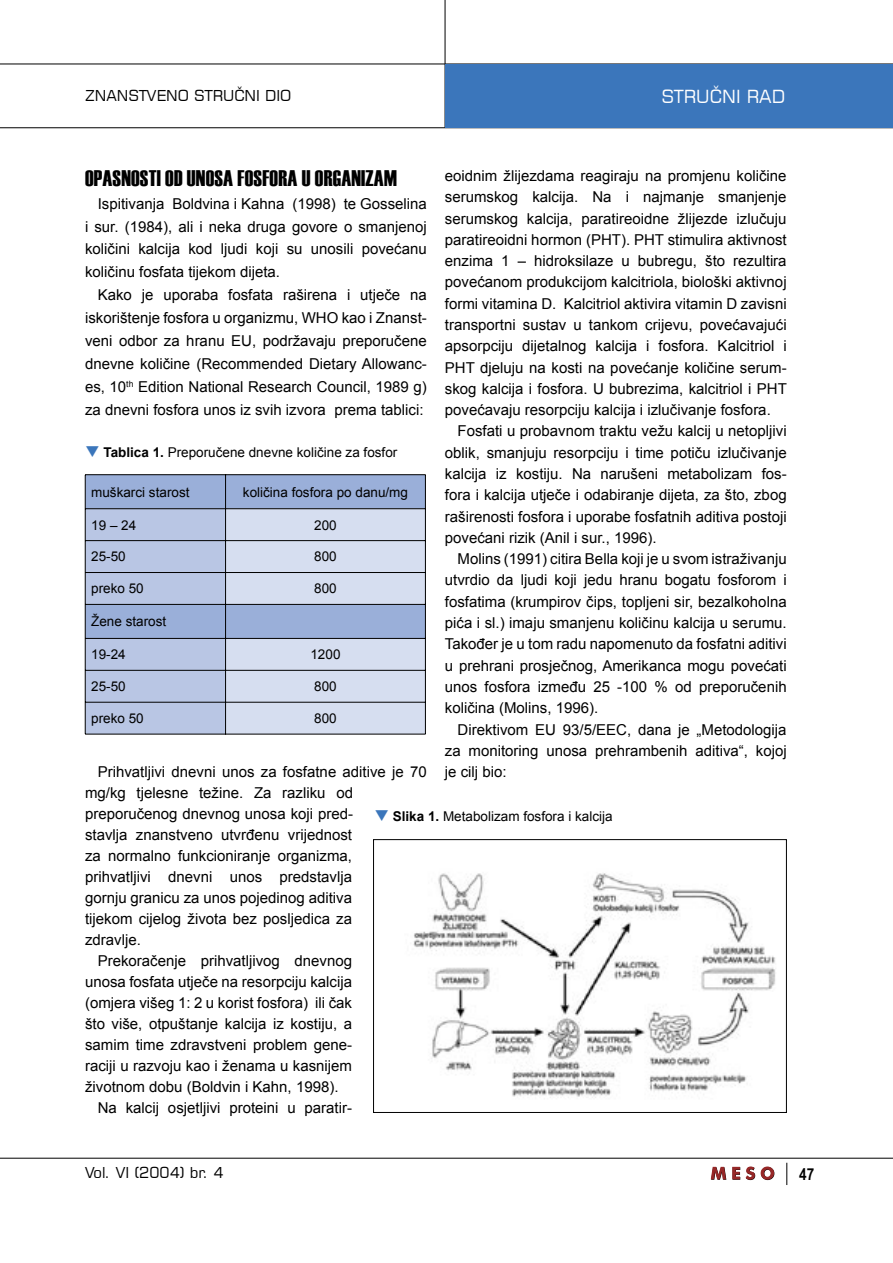
<style>
.page{position:relative;width:893px;height:1263px;background:#fff}
.page>*{position:absolute;margin:0;border:0;box-sizing:border-box;transform-origin:0 0}
.naslov_u_tekstu{font:22.5px "Haettenschweiler";letter-spacing:.01em;color:#000}
.naslov_rubrike{font:18px "Square 721 BT";color:#fff}
.t1{font:700 16.5px "Arial Narrow";color:#000}
.tekst{font:15px/21.3px "Arial";color:#000;text-align:justify}
.t2{font:15px "Square 721 BT";color:#000}
.t3{font:13.5px "Arial";color:#000}
.s1{color:#3b76bb}
.s2{font-weight:700}
</style>
<div class="page">
<hr style="left:0;top:1158px;width:893px;height:1px;background:#000">
<hr style="left:0;top:64px;width:893px;height:1px;background:#000">
<hr style="left:0;top:127px;width:893px;height:1px;background:#000">
<hr style="left:445px;top:0;width:1px;height:128px;background:#000">
<svg style="left:711px;top:1167px;width:15px;height:13px"></svg>
<svg style="left:732px;top:1167px;width:8px;height:13px"></svg>
<svg style="left:746px;top:1166px;width:9px;height:14px"></svg>
<svg style="left:761px;top:1166px;width:13px;height:14px"></svg>
<svg style="left:786px;top:1163px;width:1px;height:22px"></svg>
<div style="left:445px;top:64px;width:448px;height:64px;background:#3b76bb"></div>
<div style="left:86px;top:475px;width:339px;height:33px;background:#9aafd9"></div>
<hr style="left:85px;top:474px;width:140px;height:1px;background:#000">
<hr style="left:85px;top:475px;width:1px;height:33px;background:#000">
<hr style="left:226px;top:474px;width:200px;height:1px;background:#000">
<hr style="left:225px;top:474px;width:1px;height:34px;background:#000">
<hr style="left:425px;top:475px;width:1px;height:33px;background:#000">
<svg style="left:85px;top:508px;width:341px;height:227px;background:#bac6de"></svg>
<hr style="left:425px;top:702px;width:1px;height:32px;background:#000">
<hr style="left:85px;top:734px;width:140px;height:1px;background:#000">
<hr style="left:226px;top:734px;width:200px;height:1px;background:#000">
<img style="left:413px;top:873px;width:363px;height:225px">
<div style="left:373px;top:839px;width:414px;height:274px;border:1px solid #000"></div>
<p class="t2" style="left:85px;top:87px;width:208px">ZNANSTVENO STRUČNI DIO</p>
<p class="naslov_rubrike" style="left:661px;top:85px;width:125px">STRUČNI RAD</p>
<p class="naslov_u_tekstu" style="left:85px;top:163px;width:313px">OPASNOSTI OD UNOSA FOSFORA U ORGANIZAM</p>
<p class="tekst" style="left:85px;top:192px;width:343px;line-height:22.8px;text-indent:13px">Ispitivanja Boldvina i Kahna (1998) te Gosselina i sur. (1984), ali i neka druga govore o smanjenoj količini kalcija kod ljudi koji su unosili povećanu količinu fosfata tijekom dijeta.</p>
<p class="tekst" style="left:85px;top:284px;width:343px;line-height:22.8px;text-indent:13px">Kako je uporaba fosfata raširena i utječe na iskorištenje fosfora u organizmu, WHO kao i Znanst&shy;veni odbor za hranu EU, podržavaju preporučene dnevne količine (Recommended Dietary Allowanc&shy;es, 10<sup>th</sup> Edition National Research Council, 1989 g) za dnevni fosfora unos iz svih izvora prema tablici:</p>
<p class="tekst" style="left:445px;top:165px;width:344px">eoidnim žlijezdama reagiraju na promjenu količine serumskog kalcija. Na i najmanje smanjenje serumskog kalcija, paratireoidne žlijezde izlučuju paratireoidni hormon (PHT). PHT stimulira aktivnost enzima 1 – hidroksilaze u bubregu, što rezultira povećanom produkcijom kalcitriola, biološki aktivnoj formi vitamina D. Kalcitriol aktivira vitamin D zavisni transportni sustav u tankom crijevu, povećavajući apsorpciju dijetalnog kalcija i fosfora. Kalcitriol i PHT djeluju na kosti na povećanje količine serum&shy;skog kalcija i fosfora. U bubrezima, kalcitriol i PHT povećavaju resorpciju kalcija i izlučivanje fosfora.</p>
<p class="tekst" style="left:445px;top:421px;width:343px;text-indent:13px">Fosfati u probavnom traktu vežu kalcij u netopljivi oblik, smanjuju resorpciju i time potiču izlučivanje kalcija iz kostiju. Na narušeni metabolizam fos&shy;fora i kalcija utječe i odabiranje dijeta, za što, zbog raširenosti fosfora i uporabe fosfatnih aditiva postoji povećani rizik (Anil i sur., 1996).</p>
<p class="tekst" style="left:445px;top:548px;width:343px;text-indent:13px">Molins (1991) citira Bella koji je u svom istraživanju utvrdio da ljudi koji jedu hranu bogatu fosforom i fosfatima (krumpirov čips, topljeni sir, bezalkoholna pića i sl.) imaju smanjenu količinu kalcija u serumu.<br>Također je u tom radu napomenuto da fosfatni aditivi u prehrani prosječnog, Amerikanca mogu povećati unos fosfora između 25 -100 % od preporučenih količina (Molins, 1996).</p>
<p class="tekst" style="left:445px;top:719px;width:343px;text-indent:13px">Direktivom EU 93/5/EEC, dana je „Metodologija za monitoring unosa prehrambenih aditiva“, kojoj je cilj bio:</p>
<p class="t3" style="left:85px;top:443px;width:314px"><span class="s1">❑</span> <span class="s2">Tablica 1.</span> Preporučene dnevne količine za fosfor</p>
<p class="t3" style="left:91px;top:483px;width:100px">muškarci starost</p>
<p class="t3" style="left:243px;top:483px;width:167px">količina fosfora po danu/mg</p>
<p class="t3" style="left:91px;top:516px;width:47px">19 – 24</p>
<p class="t3" style="left:314px;top:516px;width:24px">200</p>
<p class="t3" style="left:91px;top:548px;width:36px">25-50</p>
<p class="t3" style="left:314px;top:548px;width:24px">800</p>
<p class="t3" style="left:91px;top:580px;width:54px">preko 50</p>
<p class="t3" style="left:314px;top:580px;width:24px">800</p>
<p class="t3" style="left:91px;top:613px;width:77px">Žene starost</p>
<p class="t3" style="left:91px;top:646px;width:36px">19-24</p>
<p class="t3" style="left:310px;top:646px;width:32px">1200</p>
<p class="t3" style="left:91px;top:678px;width:36px">25-50</p>
<p class="t3" style="left:314px;top:678px;width:24px">800</p>
<p class="t3" style="left:91px;top:709px;width:54px">preko 50</p>
<p class="t3" style="left:314px;top:709px;width:24px">800</p>
<p class="tekst" style="left:85px;top:762px;width:343px;text-align:left;text-indent:13px">Prihvatljivi dnevni unos za fosfatne aditive je 70 mg/kg tjelesne težine. Za razliku od preporučenog dnevnog unosa koji pred-<br>stavlja znanstveno utvrđenu vrijednost<br>za normalno funkcioniranje organizma,<br>prihvatljivi dnevni unos predstavlja<br>gornju granicu za unos pojedinog aditiva<br>tijekom cijelog života bez posljedica za<br>zdravlje.</p>
<p class="tekst" style="left:85px;top:951px;width:269px;text-indent:13px">Prekoračenje prihvatljivog dnevnog unosa fosfata utječe na resorpciju kalcija (omjera višeg 1: 2 u korist fosfora) ili čak što više, otpuštanje kalcija iz kostiju, a samim time zdravstveni problem gene&shy;raciji u razvoju kao i ženama u kasnijem životnom dobu (Boldvin i Kahn, 1998).</p>
<p class="tekst" style="left:98px;top:1097px;width:256px">Na kalcij osjetljivi proteini u paratir-</p>
<p class="t3" style="left:374px;top:807px;width:240px"><span class="s1">❑</span> <span class="s2">Slika 1.</span> Metabolizam fosfora i kalcija</p>
<p class="t2" style="left:85px;top:1163px;width:140px">Vol. VI (2004) br. 4</p>
<p class="t1" style="left:799px;top:1161px;width:17px">47</p>
</div>
